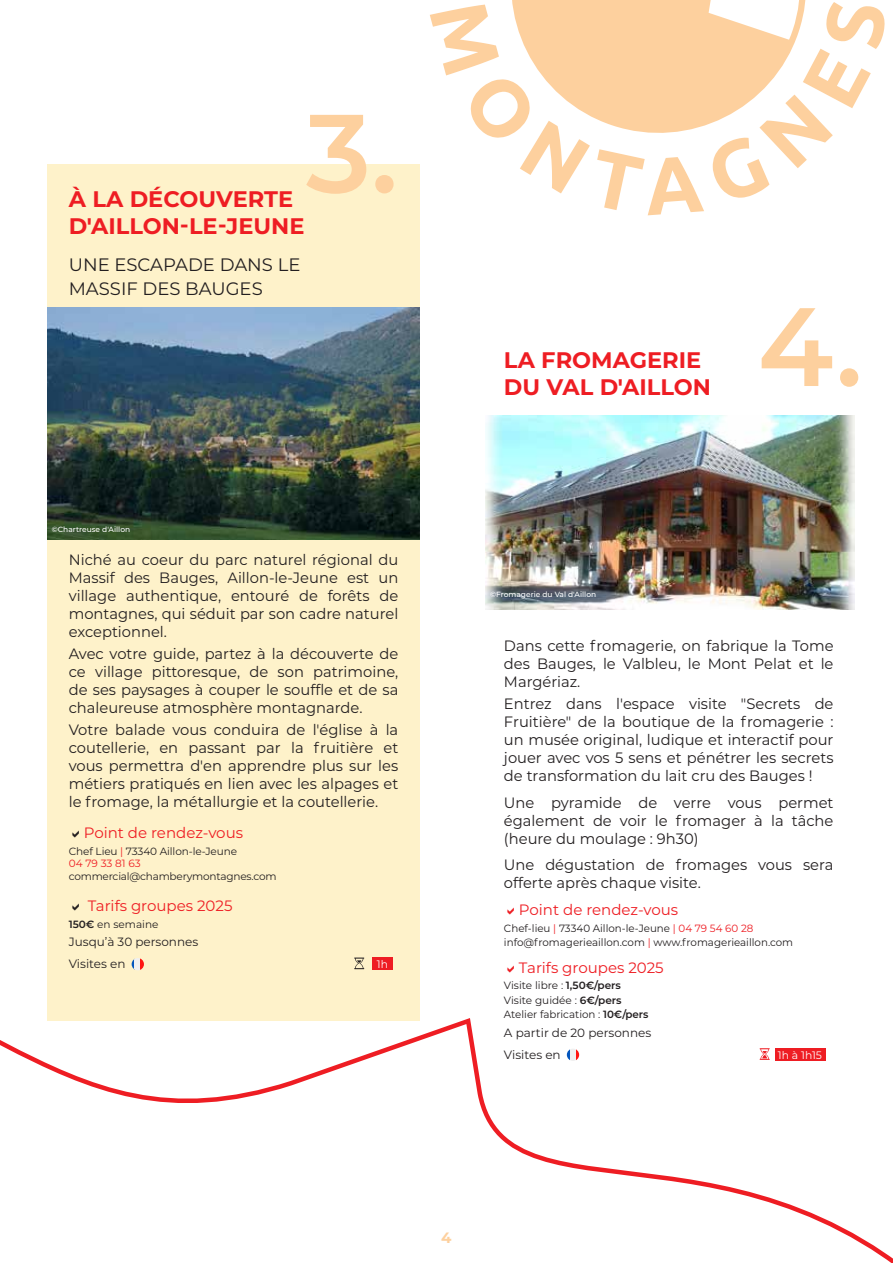
<style>
.page{position:relative;width:893px;height:1263px;background:#fff}
.page>*{position:absolute;margin:0;border:0;box-sizing:border-box;transform-origin:0 0}
.t1{font:600 111.15px "Montserrat";color:#fdd09e}
.t2{font:700 22.5px/27px "Montserrat";color:#ee1d23}
.t3{font:18px/24px "Montserrat";color:#231f20}
.t4{font:15px/18px "Montserrat";color:#231f20;text-align:justify}
.t5{font:15px "Montserrat";color:#ee1d23}
.t6{font:700 15px "Montserrat";color:#fdd09e}
.t7{font:12px/22.2px "Montserrat";color:#231f20}
.t8{font:10.8px "Montserrat";color:#fff}
.t9{font:10.5px/14.4px "Montserrat";color:#231f20}
.t10{font:10.5px "Montserrat";letter-spacing:-.02em;color:#231f20}
.t11{font:500 7.5px "Montserrat";color:#fff}
.s1{color:#ee1d23}
.s2{font-weight:600}
</style>
<div class="page">
<svg style="left:0;top:918px;width:893px;height:345px"></svg>
<div style="left:48px;top:164px;width:372px;height:856px;background:#fef2ca"></div>
<svg style="left:132px;top:958px;width:3px;height:12px"></svg>
<div style="left:135px;top:958px;width:6px;height:12px;background:#f0f0f0"></div>
<svg style="left:141px;top:959px;width:3px;height:11px"></svg>
<svg style="left:354px;top:957px;width:10px;height:12px"></svg>
<div style="left:372px;top:957px;width:21px;height:12px;background:#ee1d23"></div>
<img style="left:48px;top:307px;width:372px;height:232px">
<svg style="left:430px;top:5px;width:157px;height:188px"></svg>
<svg style="left:597px;top:151px;width:107px;height:64px"></svg>
<svg style="left:713px;top:2px;width:172px;height:196px"></svg>
<svg style="left:493px;top:0;width:331px;height:151px;fill:#fdd09e"></svg>
<svg style="left:567px;top:1049px;width:3px;height:12px"></svg>
<div style="left:570px;top:1049px;width:6px;height:12px;background:#f0f0f0"></div>
<svg style="left:576px;top:1049px;width:3px;height:12px"></svg>
<div style="left:775px;top:1048px;width:50px;height:12px;background:#ee1d23"></div>
<img style="left:486px;top:416px;width:369px;height:193px">
<svg style="left:760px;top:1048px;width:10px;height:12px"></svg>
<svg style="left:508px;top:965px;width:6px;height:7px"></svg>
<h1 class="t1" style="left:306px;top:74px;width:93px">3.</h1>
<h2 class="t2" style="left:69px;top:184px;width:237px">À LA DÉCOUVERTE<br>D'AILLON-LE-JEUNE</h2>
<p class="t3" style="left:69px;top:251px;width:233px">UNE ESCAPADE DANS LE<br>MASSIF DES BAUGES</p>
<p class="t11" style="left:52px;top:524px;width:80px">©Chartreuse d'Aillon</p>
<p class="t4" style="left:69px;top:550px;width:331px">Niché au coeur du parc naturel régional du Massif des Bauges, Aillon-le-Jeune est un village authentique, entouré de forêts de montagnes, qui séduit par son cadre naturel exceptionnel.</p>
<p class="t4" style="left:69px;top:644px;width:331px">Avec votre guide, partez à la découverte de ce village pittoresque, de son patrimoine, de ses paysages à couper le souffle et de sa chaleureuse atmosphère montagnarde.</p>
<p class="t4" style="left:69px;top:720px;width:331px">Votre balade vous conduira de l'église à la coutellerie, en passant par la fruitière et vous permettra d'en apprendre plus sur les métiers pratiqués en lien avec les alpages et le fromage, la métallurgie et la coutellerie.</p>
<p class="t5" style="left:84px;top:822px;width:161px">Point de rendez-vous</p>
<p class="t9" style="left:69px;top:844px;width:170px;line-height:12.6px">Chef Lieu <span class="s1">|</span> 73340 Aillon-le-Jeune<br><span class="s1">04 79 33 81 63</span></p>
<p class="t10" style="left:69px;top:869px;width:209px">commercial@chamberymontagnes.com</p>
<p class="t5" style="left:88px;top:895px;width:146px">Tarifs groupes 2025</p>
<p class="t9" style="left:69px;top:916px;width:91px"><span class="s2">150€</span> en semaine</p>
<p class="t7" style="left:69px;top:930px;width:131px">Jusqu’à 30 personnes<br>Visites en</p>
<p class="t8" style="left:377px;top:957px;width:13px">1h</p>
<h2 class="t2" style="left:504px;top:345px;width:208px">LA FROMAGERIE<br>DU VAL D'AILLON</h2>
<h1 class="t1" style="left:758px;top:268px;width:106px">4.</h1>
<p class="t11" style="left:490px;top:589px;width:108px">©Fromagerie du Val d'Aillon</p>
<p class="t4" style="left:504px;top:636px;width:331px">Dans cette fromagerie, on fabrique la Tome des Bauges, le Valbleu, le Mont Pelat et le Margériaz.</p>
<p class="t4" style="left:504px;top:694px;width:331px">Entrez dans l'espace visite "Secrets de Fruitière" de la boutique de la fromagerie : un musée original, ludique et interactif pour jouer avec vos 5 sens et pénétrer les secrets de transformation du lait cru des Bauges !</p>
<p class="t4" style="left:504px;top:793px;width:331px">Une pyramide de verre vous permet également de voir le fromager à la tâche (heure du moulage : 9h30)</p>
<p class="t4" style="left:504px;top:855px;width:331px">Une dégustation de fromages vous sera offerte après chaque visite.</p>
<p class="t5" style="left:519px;top:899px;width:161px">Point de rendez-vous</p>
<p class="t9" style="left:504px;top:920px;width:291px">Chef-lieu <span class="s1">|</span> 73340 Aillon-le-Jeune <span class="s1">| 04 79 54 60 28 </span>info@fromagerieaillon.com <span class="s1">|</span> www.fromagerieaillon.com</p>
<p class="t5" style="left:519px;top:957px;width:146px">Tarifs groupes 2025</p>
<p class="t9" style="left:504px;top:978px;width:146px">Visite libre : <span class="s2">1,50€/pers<br></span>Visite guidée : <span class="s2">6€/pers<br></span>Atelier fabrication : <span class="s2">10€/pers</span></p>
<p class="t7" style="left:504px;top:1021px;width:149px">A partir de 20 personnes<br>Visites en</p>
<p class="t8" style="left:778px;top:1048px;width:46px">1h à 1h15</p>
<p class="t6" style="left:441px;top:1227px;width:12px">4</p>
</div>
